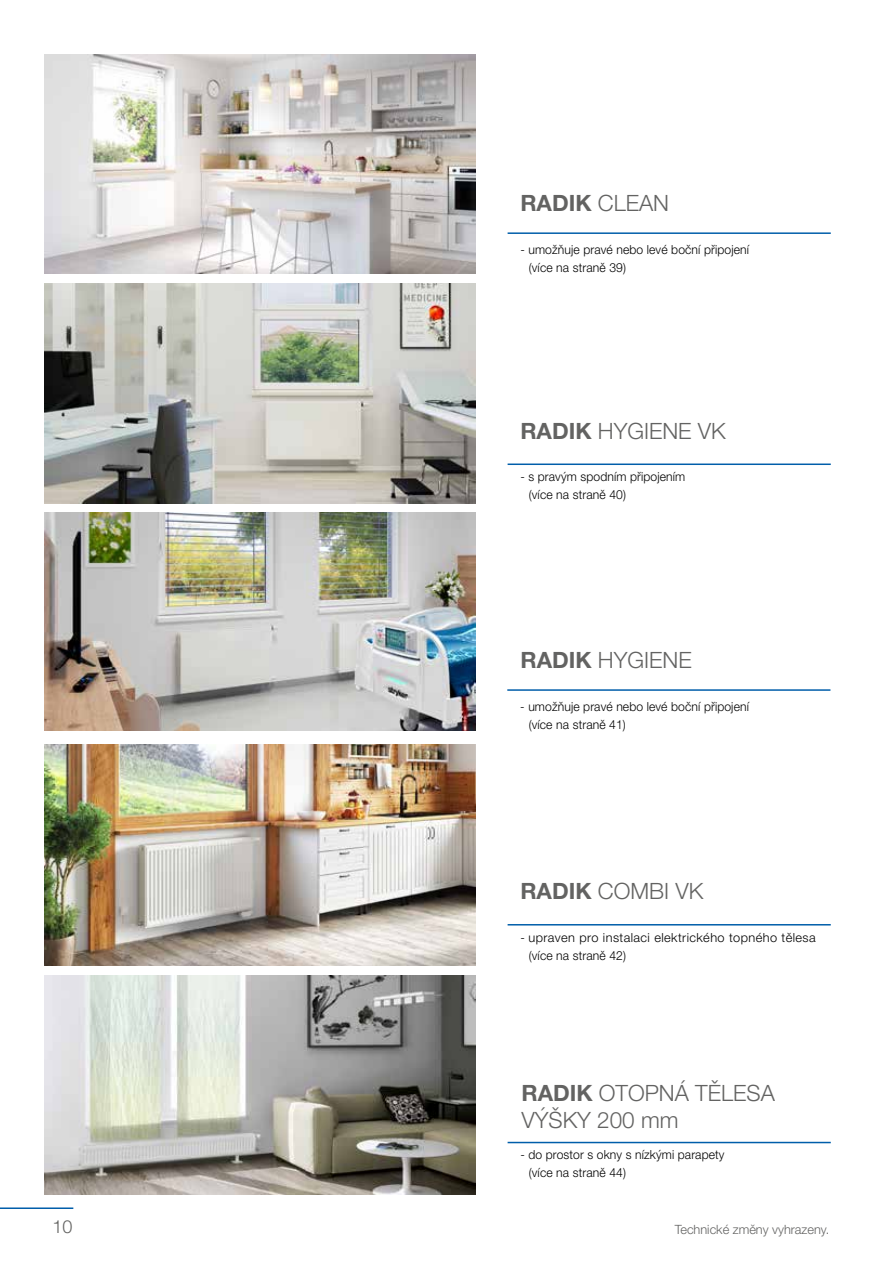
<style>
.page{position:relative;width:893px;height:1263px;background:#fff}
.page>*{position:absolute;margin:0;border:0;box-sizing:border-box;transform-origin:0 0}
.t1{font:300 22.5px/27px "Helvetica Neue LT Pro";color:#636362}
.t2{font:700 22.5px "Helvetica Neue LT Pro";color:#636362}
.t3{font:300 18px "Helvetica Neue LT Pro";color:#636362}
.t4{font:300 12.75px "Helvetica Neue LT Pro";color:#636362}
.t5{font:300 12.45px/18px "Helvetica Neue LT Pro";letter-spacing:.01em;color:#000}
.t6{font:300 12.45px/18px "Helvetica Neue LT Pro";letter-spacing:.035em;color:#000}
.s1{font-weight:300}
.s2{font-weight:700}
</style>
<div class="page">
<hr style="left:0;top:1207px;width:73px;height:2px;background:#005eaa">
<img style="left:45px;top:513px;width:431px;height:217px">
<hr style="left:507px;top:689px;width:323px;height:2px;background:#005eaa">
<img style="left:45px;top:54px;width:430px;height:220px">
<hr style="left:508px;top:232px;width:323px;height:2px;background:#005eaa">
<img style="left:45px;top:975px;width:430px;height:220px">
<hr style="left:508px;top:1142px;width:323px;height:1px;background:#005eaa">
<img style="left:45px;top:284px;width:430px;height:219px">
<hr style="left:508px;top:463px;width:323px;height:2px;background:#005eaa">
<img style="left:45px;top:744px;width:431px;height:221px">
<hr style="left:508px;top:924px;width:323px;height:1px;background:#005eaa">
<h1 class="t2" style="left:520px;top:189px;width:150px">RADIK <span class="s1">CLEAN</span></h1>
<p class="t5" style="left:529px;top:240px;width:222px;text-indent:-9px">- umožňuje pravé nebo levé boční připojení (více na straně 39)</p>
<h1 class="t1" style="left:520px;top:417px;width:207px"><span class="s2">RADIK</span> HYGIENE VK</h1>
<p class="t5" style="left:529px;top:467px;width:158px;text-indent:-9px">- s pravým spodním připojením (více na straně 40)</p>
<h1 class="t1" style="left:520px;top:646px;width:173px"><span class="s2">RADIK</span> HYGIENE</h1>
<p class="t5" style="left:529px;top:697px;width:222px;text-indent:-9px">- umožňuje pravé nebo levé boční připojení (více na straně 41)</p>
<h1 class="t1" style="left:520px;top:877px;width:184px"><span class="s2">RADIK</span> COMBI VK</h1>
<p class="t6" style="left:529px;top:928px;width:288px;text-indent:-9px">- upraven pro instalaci elektrického topného tělesa (více na straně 42)</p>
<h1 class="t1" style="left:521px;top:1079px;width:255px"><span class="s2">RADIK</span> OTOPNÁ TĚLESA<br>VÝŠKY 200 mm</h1>
<p class="t5" style="left:529px;top:1146px;width:197px;text-indent:-9px">- do prostor s okny s nízkými parapety (více na straně 44)</p>
<h2 class="t3" style="left:52px;top:1216px;width:22px">10</h2>
<p class="t4" style="left:675px;top:1221px;width:156px">Technické změny vyhrazeny.</p>
</div>
